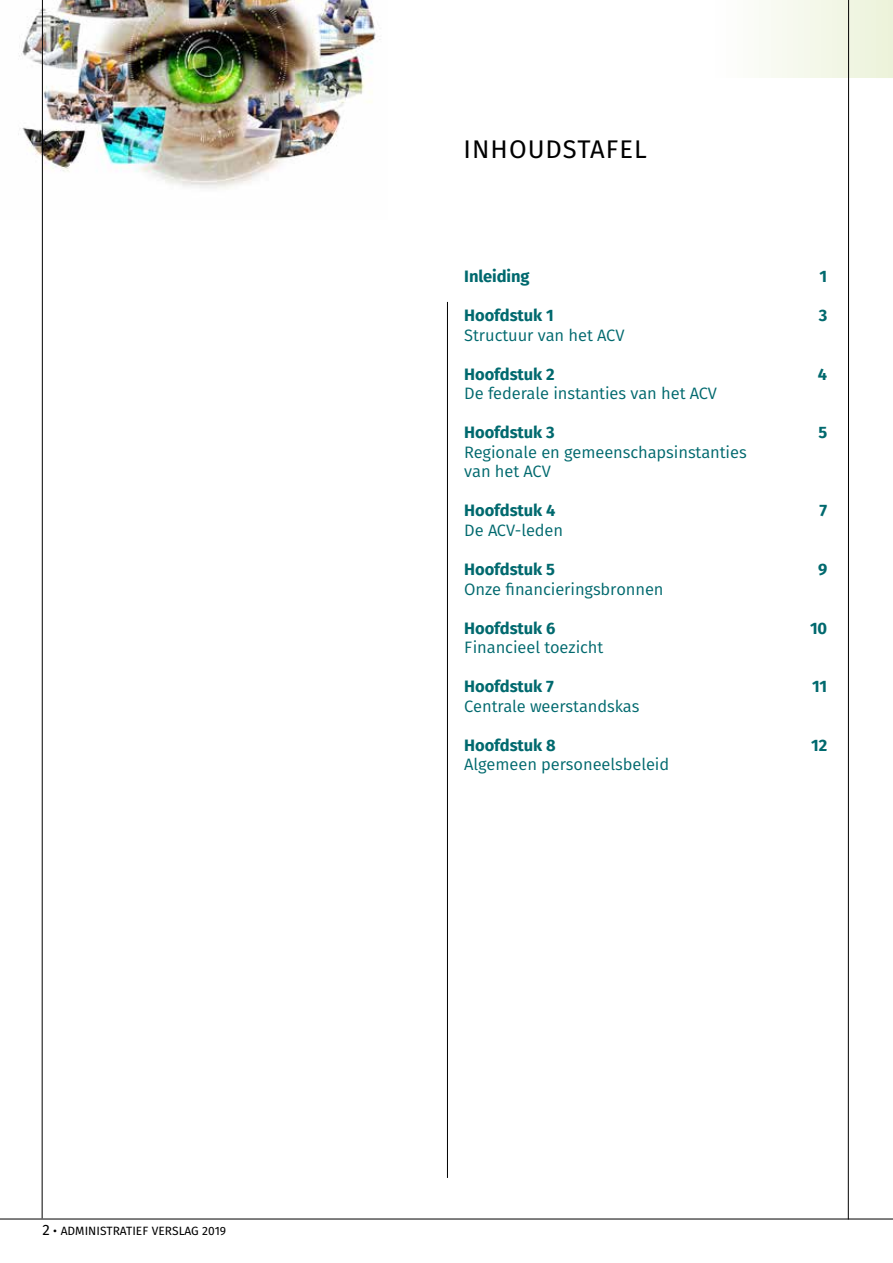
<style>
.page{position:relative;width:893px;height:1263px;background:#fff}
.page>*{position:absolute;margin:0;border:0;box-sizing:border-box;transform-origin:0 0}
.t1{font:25.5px "Fira Sans";letter-spacing:.04em;color:#000}
.t2{font:16.5px/19.5px "Fira Sans";letter-spacing:-.005em;color:#00696e}
.t3{font:700 16.5px "Fira Sans";letter-spacing:-.005em;color:#00696e}
.t4{font:12px "Fira Sans";color:#000}
.s1{font-size:15px}
</style>
<div class="page">
<img style="left:18px;top:0;width:363px;height:219px">
<svg style="left:759px;top:0;width:134px;height:78px"></svg>
<hr style="left:42px;top:0;width:1px;height:1218px;background:#000">
<hr style="left:0;top:1218px;width:893px;height:1px;background:#000">
<hr style="left:848px;top:0;width:1px;height:1219px;background:#000">
<hr style="left:447px;top:302px;width:1px;height:876px;background:#000">
<p class="t4" style="left:42px;top:1222px;width:185px"><span class="s1">2</span> • ADMINISTRATIEF VERSLAG 2019</p>
<h1 class="t1" style="left:464px;top:131px;width:185px">INHOUDSTAFEL</h1>
<p class="t3" style="left:464px;top:265px;width:67px">Inleiding</p>
<p class="t3" style="left:820px;top:265px;width:9px">1</p>
<p class="t3" style="left:464px;top:304px;width:91px">Hoofdstuk 1</p>
<p class="t3" style="left:819px;top:304px;width:10px">3</p>
<p class="t2" style="left:464px;top:325px;width:162px">Structuur van het ACV</p>
<p class="t3" style="left:464px;top:363px;width:92px">Hoofdstuk 2</p>
<p class="t3" style="left:818px;top:363px;width:11px">4</p>
<p class="t2" style="left:464px;top:384px;width:254px">De federale instanties van het ACV</p>
<p class="t3" style="left:464px;top:421px;width:92px">Hoofdstuk 3</p>
<p class="t3" style="left:818px;top:421px;width:10px">5</p>
<p class="t2" style="left:464px;top:442px;width:284px">Regionale en gemeenschapsinstanties van het ACV</p>
<p class="t3" style="left:464px;top:499px;width:93px">Hoofdstuk 4</p>
<p class="t3" style="left:820px;top:499px;width:9px">7</p>
<p class="t2" style="left:464px;top:520px;width:100px">De ACV-leden</p>
<p class="t3" style="left:464px;top:558px;width:92px">Hoofdstuk 5</p>
<p class="t3" style="left:818px;top:558px;width:11px">9</p>
<p class="t2" style="left:464px;top:579px;width:201px">Onze financieringsbronnen</p>
<p class="t3" style="left:464px;top:616px;width:93px">Hoofdstuk 6</p>
<p class="t3" style="left:810px;top:616px;width:19px">10</p>
<p class="t2" style="left:464px;top:637px;width:141px">Financieel toezicht</p>
<p class="t3" style="left:464px;top:675px;width:91px">Hoofdstuk 7</p>
<p class="t3" style="left:812px;top:675px;width:17px">11</p>
<p class="t2" style="left:464px;top:696px;width:177px">Centrale weerstandskas</p>
<p class="t3" style="left:464px;top:733px;width:93px">Hoofdstuk 8</p>
<p class="t3" style="left:811px;top:733px;width:18px">12</p>
<p class="t2" style="left:464px;top:754px;width:207px">Algemeen personeelsbeleid</p>
</div>
